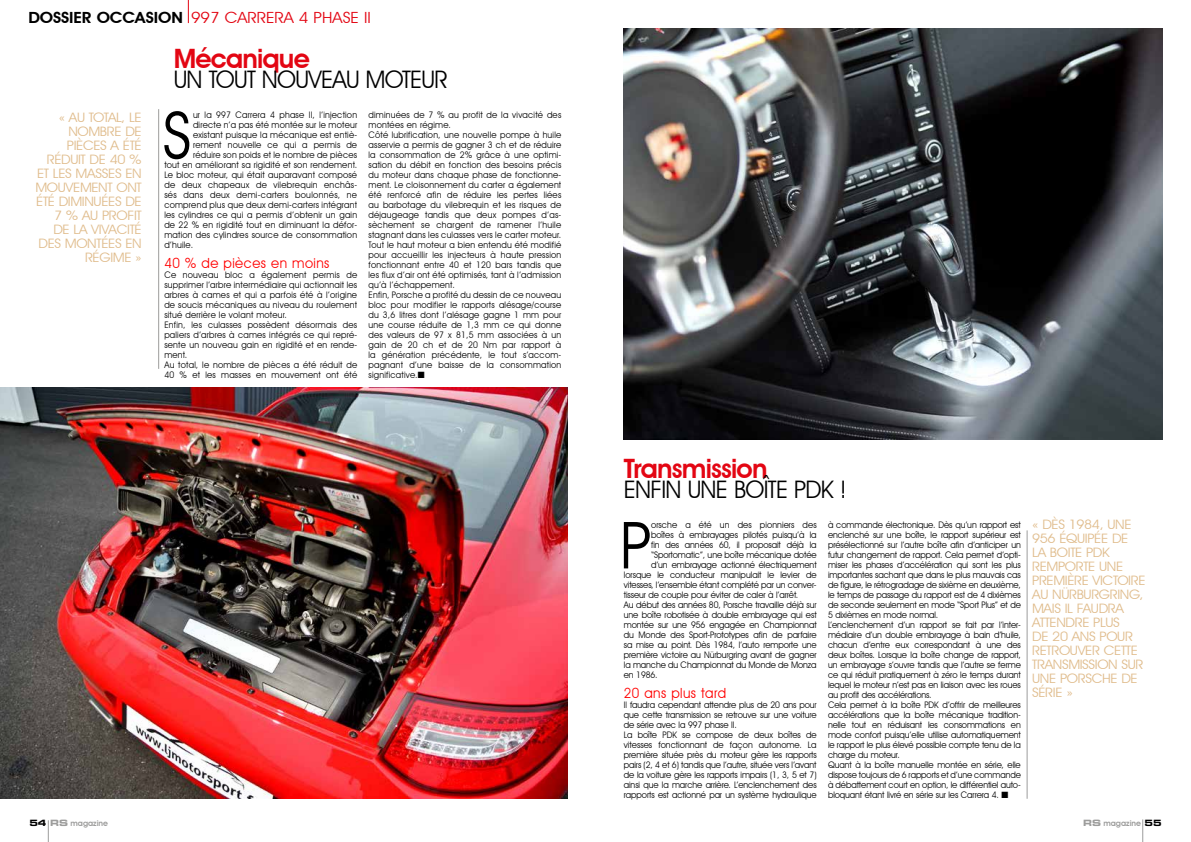
<style>
.page{position:relative;width:1191px;height:842px;background:#fff}
.page>*{position:absolute;margin:0;border:0;box-sizing:border-box;transform-origin:0 0}
.t1{font:65.3px "Avant Garde IT Cby BT";color:#000;scale:.95 1}
.t2{font:600 26.7px "Avant Garde IT Cby BT";letter-spacing:-.03em;color:#e30613}
.t3{font:24.1px "Avant Garde IT Cby BT";letter-spacing:-.03em;color:#000}
.t4{font:15.4px "Avant Garde IT Cby BT";letter-spacing:-.005em;color:#e30613;scale:1.1 1}
.t5{font:14px "Avant Garde IT Cby BT";letter-spacing:.035em;color:#f00;scale:.95 1}
.t6{font:13px/14px "Avant Garde IT Cby BT";letter-spacing:-.025em;color:#e0bc8c;scale:1.1 1}
.t7{font:9px/10px "Avant Garde IT Cby BT";letter-spacing:-.01em;color:#000;scale:.95 1}
.t8{font:9px/10px "Avant Garde IT Cby BT";letter-spacing:.025em;color:#000;scale:.95 1}
.t9{font:9px "Avant Garde IT Cby BT";letter-spacing:.035em;color:#000;scale:.95 1}
.t10{font:9px "Avant Garde IT Cby BT";letter-spacing:.03em;color:#000;scale:.95 1}
.t11{font:9px "Avant Garde IT Cby BT";letter-spacing:.01em;color:#000;scale:.95 1}
.t12{font:600 8px "Avant Garde IT Cby BT";color:#9d9d9c}
.s1{font-weight:600;color:#000}
.s2{font-family:"Eurostile Bold Extended Two";font-weight:400;font-size:8.7px;color:#000}
.s3{font-family:"Eurostile Bold Extended Two";font-weight:400;font-size:8.7px}
</style>
<div class="page">
<hr style="left:158px;top:109px;width:1px;height:260px;background:#9d9d9c">
<hr style="left:1027px;top:530px;width:1px;height:269px;background:#9d9d9c">
<img style="left:624px;top:28px;width:538px;height:412px">
<img style="left:0;top:387px;width:567px;height:412px">
<svg style="left:188px;top:0;width:1px;height:23px"></svg>
<svg style="left:48px;top:820px;width:1px;height:22px"></svg>
<svg style="left:1142px;top:819px;width:1px;height:23px"></svg>
<h3 class="t4" style="left:28px;top:8px;width:313px"><span class="s1">DOSSIER OCCASION</span> 997 CARRERA 4 PHASE II</h3>
<h3 class="t6" style="left:36px;top:110px;width:98px;text-align:right">« AU TOTAL, LE<br>NOMBRE DE<br>PIÈCES A ÉTÉ<br>RÉDUIT DE 40 %<br>ET LES MASSES EN<br>MOUVEMENT ONT<br>ÉTÉ DIMINUÉES DE<br>7 % AU PROFIT<br>DE LA VIVACITÉ<br>DES MONTÉES EN<br>RÉGIME »</h3>
<h2 class="t2" style="left:174px;top:43px;width:138px">Mécanique</h2>
<h3 class="t3" style="left:174px;top:65px;width:276px">UN TOUT NOUVEAU MOTEUR</h3>
<h1 class="t1" style="left:163px;top:95px;width:32px">S</h1>
<p class="t8" style="left:193px;top:110px;width:174px">ur la 997 Carrera 4 phase II, l’injection</p>
<p class="t8" style="left:368px;top:110px;width:204px">diminuées de 7 % au profit de la vivacité des montées en régime.<br>Côté lubrification, une nouvelle pompe à huile asservie a permis de gagner 3 ch et de réduire la consommation de 2% grâce à une optimi&shy;sation du débit en fonction des besoins précis du moteur dans chaque phase de fonctionne&shy;ment. Le cloisonnement du carter a également été renforcé afin de réduire les pertes liées au barbotage du vilebrequin et les risques de déjaugeage tandis que deux pompes d’as&shy;sèchement se chargent de ramener l’huile stagnant dans les culasses vers le carter moteur.<br>Tout le haut moteur a bien entendu été modifié pour accueillir les injecteurs à haute pression fonctionnant entre 40 et 120 bars tandis que les flux d’air ont été optimisés, tant à l’admission qu’à l’échappement.<br>Enfin, Porsche a profité du dessin de ce nouveau bloc pour modifier le rapports alésage/course du 3,6 litres dont l’alésage gagne 1 mm pour une course réduite de 1,3 mm ce qui donne des valeurs de 97 x 81,5 mm associées à un gain de 20 ch et de 20 Nm par rapport à la génération précédente, le tout s’accom&shy;pagnant d’une baisse de la consommation significative.■</p>
<p class="t8" style="left:193px;top:120px;width:174px">directe n’a pas été montée sur le moteur</p>
<p class="t8" style="left:193px;top:130px;width:174px">existant puisque la mécanique est entiè-</p>
<p class="t8" style="left:193px;top:140px;width:174px">rement nouvelle ce qui a permis de</p>
<p class="t8" style="left:193px;top:150px;width:174px">réduire son poids et le nombre de pièces</p>
<p class="t8" style="left:164px;top:160px;width:204px">tout en améliorant sa rigidité et son rendement.</p>
<p class="t8" style="left:164px;top:170px;width:204px">Le bloc moteur, qui était auparavant composé</p>
<p class="t10" style="left:164px;top:180px;width:204px">de deux chapeaux de vilebrequin enchâs-</p>
<p class="t9" style="left:164px;top:190px;width:204px">sés dans deux demi-carters boulonnés, ne</p>
<p class="t8" style="left:164px;top:200px;width:204px">comprend plus que deux demi-carters intégrant</p>
<p class="t8" style="left:164px;top:210px;width:204px">les cylindres ce qui a permis d’obtenir un gain</p>
<p class="t8" style="left:164px;top:220px;width:204px">de 22 % en rigidité tout en diminuant la défor-</p>
<p class="t8" style="left:164px;top:230px;width:204px">mation des cylindres source de consommation</p>
<p class="t7" style="left:164px;top:240px;width:32px">d’huile.</p>
<h3 class="t5" style="left:164px;top:255px;width:175px">40 % de pièces en moins</h3>
<p class="t8" style="left:164px;top:270px;width:204px">Ce nouveau bloc a également permis de supprimer l’arbre intermédiaire qui actionnait les arbres à cames et qui a parfois été à l’origine de soucis mécaniques au niveau du roulement situé derrière le volant moteur.<br>Enfin, les culasses possèdent désormais des paliers d’arbres à cames intégrés ce qui repré&shy;sente un nouveau gain en rigidité et en rende&shy;ment.<br>Au total, le nombre de pièces a été réduit de 40 % et les masses en mouvement ont été</p>
<h2 class="t2" style="left:624px;top:453px;width:145px">Transmission</h2>
<h3 class="t3" style="left:624px;top:475px;width:224px">ENFIN UNE BOÎTE PDK !</h3>
<h1 class="t1" style="left:620px;top:505px;width:34px">P</h1>
<p class="t11" style="left:651px;top:520px;width:176px">orsche a été un des pionniers des</p>
<p class="t7" style="left:651px;top:530px;width:176px">boîtes à embrayages pilotés puisqu’à la</p>
<p class="t7" style="left:651px;top:540px;width:176px">fin des années 60, il proposait déjà la</p>
<p class="t7" style="left:651px;top:550px;width:176px">“Sportomatic”, une boîte mécanique dotée</p>
<p class="t7" style="left:651px;top:560px;width:176px">d’un embrayage actionné électriquement</p>
<p class="t7" style="left:624px;top:570px;width:204px">lorsque le conducteur manipulait le levier de</p>
<p class="t7" style="left:624px;top:580px;width:204px">vitesses, l’ensemble étant complété par un conver-</p>
<p class="t7" style="left:624px;top:590px;width:185px">tisseur de couple pour éviter de caler à l’arrêt.</p>
<p class="t7" style="left:624px;top:600px;width:204px">Au début des années 80, Porsche travaille déjà sur</p>
<p class="t7" style="left:624px;top:610px;width:204px">une boîte robotisée à double embrayage qui est</p>
<p class="t7" style="left:624px;top:620px;width:204px">montée sur une 956 engagée en Championnat</p>
<p class="t7" style="left:624px;top:630px;width:204px">du Monde des Sport-Prototypes afin de parfaire</p>
<p class="t7" style="left:624px;top:640px;width:204px">sa mise au point. Dès 1984, l’auto remporte une</p>
<p class="t7" style="left:624px;top:650px;width:204px">première victoire au Nürburgring avant de gagner</p>
<p class="t7" style="left:624px;top:660px;width:204px">la manche du Championnat du Monde de Monza</p>
<p class="t7" style="left:624px;top:670px;width:37px">en 1986.</p>
<h3 class="t5" style="left:624px;top:685px;width:109px">20 ans plus tard</h3>
<p class="t7" style="left:624px;top:700px;width:204px">Il faudra cependant attendre plus de 20 ans pour que cette transmission se retrouve sur une voiture de série avec la 997 phase II.<br>La boîte PDK se compose de deux boîtes de vitesses fonctionnant de façon autonome. La première située près du moteur gère les rapports pairs (2, 4 et 6) tandis que l’autre, située vers l’avant de la voiture gère les rapports impairs (1, 3, 5 et 7) ainsi que la marche arrière. L’enclenchement des rapports est actionné par un système hydraulique</p>
<p class="t7" style="left:828px;top:520px;width:204px">à commande électronique. Dès qu’un rapport est enclenché sur une boîte, le rapport supérieur est présélectionné sur l’autre boîte afin d’anticiper un futur changement de rapport. Cela permet d’opti&shy;miser les phases d’accélération qui sont les plus importantes sachant que dans le plus mauvais cas de figure, le rétrogradage de sixième en deuxième, le temps de passage du rapport est de 4 dixièmes de seconde seulement en mode “Sport Plus” et de 5 dixièmes en mode normal.<br>L’enclenchement d’un rapport se fait par l’inter&shy;médiaire d’un double embrayage à bain d’huile, chacun d’entre eux correspondant à une des deux boîtes. Lorsque la boîte change de rapport, un embrayage s’ouvre tandis que l’autre se ferme ce qui réduit pratiquement à zéro le temps durant lequel le moteur n’est pas en liaison avec les roues au profit des accélérations.<br>Cela permet à la boîte PDK d’offrir de meilleures accélérations que la boîte mécanique tradition&shy;nelle tout en réduisant les consommations en mode confort puisqu’elle utilise automatiquement le rapport le plus élevé possible compte tenu de la charge du moteur.<br>Quant à la boîte manuelle montée en série, elle dispose toujours de 6 rapports et d’une commande à débattement court en option, le différentiel auto&shy;bloquant étant livré en série sur les Carrera 4. ■</p>
<h3 class="t6" style="left:1032px;top:517px;width:105px">« DÈS 1984, UNE<br>956 ÉQUIPÉE DE<br>LA BOITE PDK<br>REMPORTE UNE<br>PREMIÈRE VICTOIRE<br>AU NÜRBURGRING,<br>MAIS IL FAUDRA<br>ATTENDRE PLUS<br>DE 20 ANS POUR<br>RETROUVER CETTE<br>TRANSMISSION SUR<br>UNE PORSCHE DE<br>SÉRIE »</h3>
<p class="t12" style="left:29px;top:818px;width:80px"><span class="s2">54</span> <span class="s3">RS</span> magazine</p>
<p class="t12" style="left:1083px;top:818px;width:80px"><span class="s3">RS</span> magazine <span class="s2">55</span></p>
</div>
